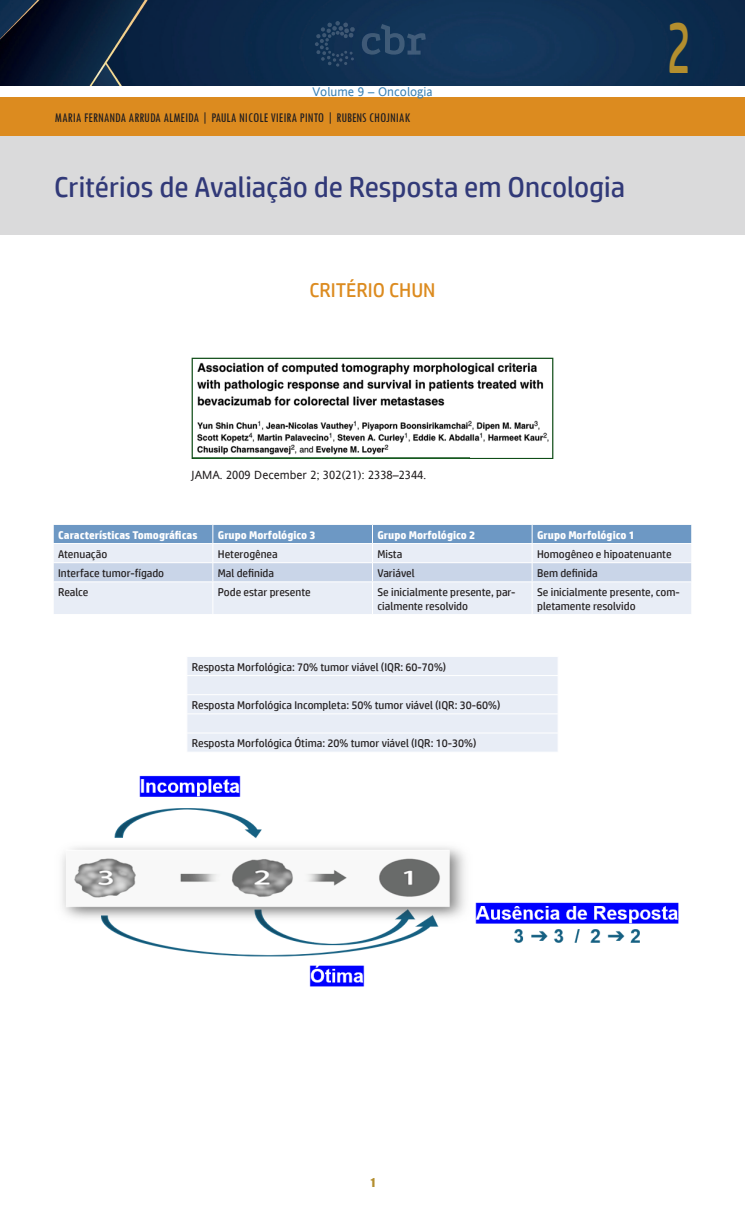
<style>
.page{position:relative;width:745px;height:1205px;background:#fff}
.page>*{position:absolute;margin:0;border:0;box-sizing:border-box;transform-origin:0 0}
.numero_capitulo{font:75px "HP Simplified";color:#b38e2e;scale:.6 1}
.Default{font:28.75px "HP Simplified";color:#313978}
.Peso_02{font:20px "HP Simplified";color:#dc8b1f}
.autores{font:condensed 13.75px "Tw Cen";color:#231f20}
.t1{font:12.5px "Andale Sansfor VST";color:#3981b6}
.t2{font:11.88px "Andale Sansfor VST";color:#231f20}
.MASSA_TABELA_CBR{font:11.25px/13.5px "HP Simplified";color:#231f20}
.GRAVATA_TABELA_CBR{font:700 11.25px "HP Simplified";color:#fff}
.cabeco{font:11.25px "Impact";color:#b38e2e}
</style>
<div class="page">
<img style="left:0;top:0;width:744px;height:86px">
<div style="left:0;top:98px;width:744px;height:38px;background:#dc8b1f"></div>
<div style="left:0;top:136px;width:744px;height:99px;background:#dadadb"></div>
<svg style="left:361px;top:24px;width:64px;height:31px;background:#224163"></svg>
<svg style="left:314px;top:21px;width:40px;height:46px;background:#1a3859"></svg>
<img style="left:192px;top:357px;width:361px;height:102px">
<div style="left:54px;top:582px;width:637px;height:32px;background:#e8edf6"></div>
<hr style="left:212px;top:582px;width:1px;height:32px;background:#fff">
<hr style="left:372px;top:582px;width:1px;height:32px;background:#fff">
<hr style="left:531px;top:582px;width:1px;height:32px;background:#fff">
<svg style="left:53px;top:524px;width:639px;height:57px;background:#b9cbe2"></svg>
<div style="left:187px;top:657px;width:371px;height:95px;background:#e8edf6"></div>
<img style="left:62px;top:775px;width:617px;height:212px">
<p class="t1" style="left:312px;top:83px;width:121px">Volume 9 – Oncologia</p>
<p class="autores" style="left:55px;top:109px;width:357px">MARIA FERNANDA ARRUDA ALMEIDA | PAULA NICOLE VIEIRA PINTO | RUBENS CHOJNIAK</p>
<p class="Default" style="left:54px;top:170px;width:572px">Critérios de Avaliação de Resposta em Oncologia</p>
<p class="Peso_02" style="left:309px;top:279px;width:127px">CRITÉRIO CHUN</p>
<p class="numero_capitulo" style="left:666px;top:4px;width:42px">2</p>
<p class="t2" style="left:191px;top:467px;width:236px">JAMA. 2009 December 2; 302(21): 2338–2344.</p>
<p class="GRAVATA_TABELA_CBR" style="left:58px;top:528px;width:141px">Características Tomográficas</p>
<p class="GRAVATA_TABELA_CBR" style="left:218px;top:528px;width:99px">Grupo Morfológico 3</p>
<p class="GRAVATA_TABELA_CBR" style="left:377px;top:528px;width:99px">Grupo Morfológico 2</p>
<p class="GRAVATA_TABELA_CBR" style="left:536px;top:528px;width:99px">Grupo Morfológico 1</p>
<p class="MASSA_TABELA_CBR" style="left:58px;top:547px;width:51px">Atenuação</p>
<p class="MASSA_TABELA_CBR" style="left:218px;top:547px;width:61px">Heterogênea</p>
<p class="MASSA_TABELA_CBR" style="left:377px;top:547px;width:26px">Mista</p>
<p class="MASSA_TABELA_CBR" style="left:536px;top:547px;width:136px">Homogêneo e hipoatenuante</p>
<p class="MASSA_TABELA_CBR" style="left:58px;top:566px;width:107px">Interface tumor-fígado</p>
<p class="MASSA_TABELA_CBR" style="left:218px;top:566px;width:58px">Mal definida</p>
<p class="MASSA_TABELA_CBR" style="left:377px;top:566px;width:39px">Variável</p>
<p class="MASSA_TABELA_CBR" style="left:536px;top:566px;width:62px">Bem definida</p>
<p class="MASSA_TABELA_CBR" style="left:58px;top:585px;width:32px">Realce</p>
<p class="MASSA_TABELA_CBR" style="left:218px;top:585px;width:94px">Pode estar presente</p>
<p class="MASSA_TABELA_CBR" style="left:377px;top:585px;width:139px">Se inicialmente presente, par&shy;cialmente resolvido</p>
<p class="MASSA_TABELA_CBR" style="left:536px;top:585px;width:144px">Se inicialmente presente, com&shy;pletamente resolvido</p>
<p class="MASSA_TABELA_CBR" style="left:192px;top:660px;width:256px">Resposta Morfológica: 70% tumor viável (IQR: 60-70%)</p>
<p class="MASSA_TABELA_CBR" style="left:192px;top:698px;width:310px">Resposta Morfológica Incompleta: 50% tumor viável (IQR: 30-60%)</p>
<p class="MASSA_TABELA_CBR" style="left:192px;top:736px;width:286px">Resposta Morfológica Ótima: 20% tumor viável (IQR: 10-30%)</p>
<p class="cabeco" style="left:370px;top:1174px;width:6px">1</p>
</div>
